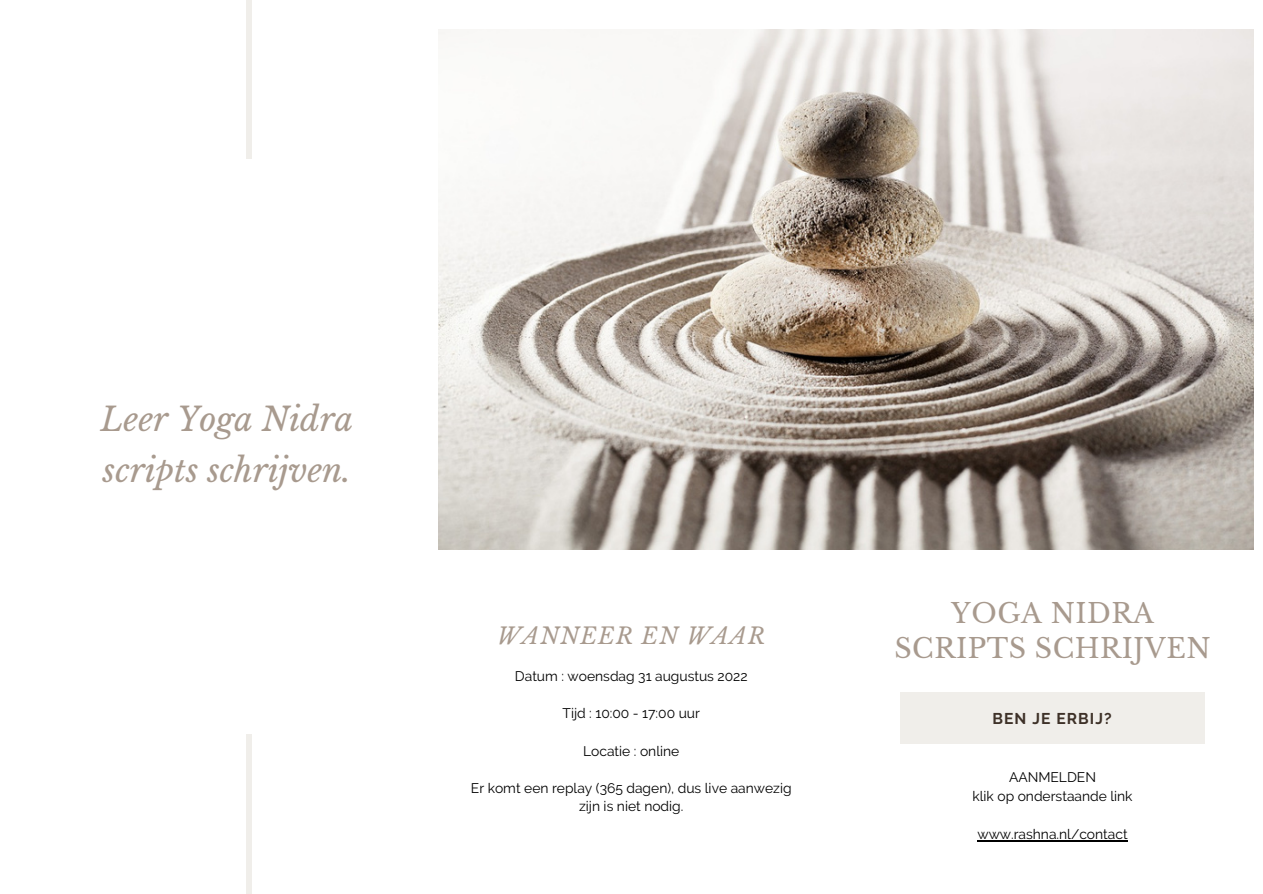
<style>
.page{position:relative;width:1263px;height:894px;background:#fff}
.page>*{position:absolute;margin:0;border:0;box-sizing:border-box;transform-origin:0 0}
.t1{font:italic 32.55px/50.6px "Libre Baskerville";color:#a89a8e}
.t2{font:26.85px/34.8px "Libre Baskerville";letter-spacing:.02em;color:#a89a8e;text-align:center}
.t3{font:italic 22.5px "Libre Baskerville";letter-spacing:.05em;color:#a89a8e}
.t4{font:700 15.6px "Raleway";letter-spacing:.07em;color:#3e3128}
.t5{font:13.8px/18.6px "Raleway";color:#000;text-align:center}
</style>
<div class="page">
<div style="left:900px;top:691px;width:304px;height:52px;background:#f0eeea"></div>
<img style="left:438px;top:29px;width:816px;height:520px">
<div style="left:246px;top:0;width:6px;height:159px;background:#f0eeea"></div>
<div style="left:246px;top:734px;width:6px;height:159px;background:#f0eeea"></div>
<hr style="left:977px;top:840px;width:151px;height:1px;background:#000">
<h1 class="t1" style="left:101px;top:394px;width:254px">Leer Yoga Nidra scripts schrijven.</h1>
<h2 class="t2" style="left:894px;top:595px;width:318px">YOGA NIDRA<br>SCRIPTS SCHRIJVEN</h2>
<h3 class="t3" style="left:497px;top:621px;width:270px">WANNEER EN WAAR</h3>
<p class="t5" style="left:515px;top:666px;width:234px">Datum : woensdag 31 augustus 2022</p>
<p class="t5" style="left:563px;top:704px;width:139px">Tijd : 10:00 - 17:00 uur</p>
<p class="t5" style="left:583px;top:741px;width:98px">Locatie : online</p>
<p class="t5" style="left:471px;top:778px;width:322px">Er komt een replay (365 dagen), dus live aanwezig zijn is niet nodig.</p>
<p class="t5" style="left:972px;top:767px;width:162px;line-height:19px">AANMELDEN<br>klik op onderstaande link</p>
<p class="t5" style="left:977px;top:824px;width:152px">www.rashna.nl/contact</p>
<p class="t4" style="left:992px;top:708px;width:121px">BEN JE ERBIJ?</p>
</div>
